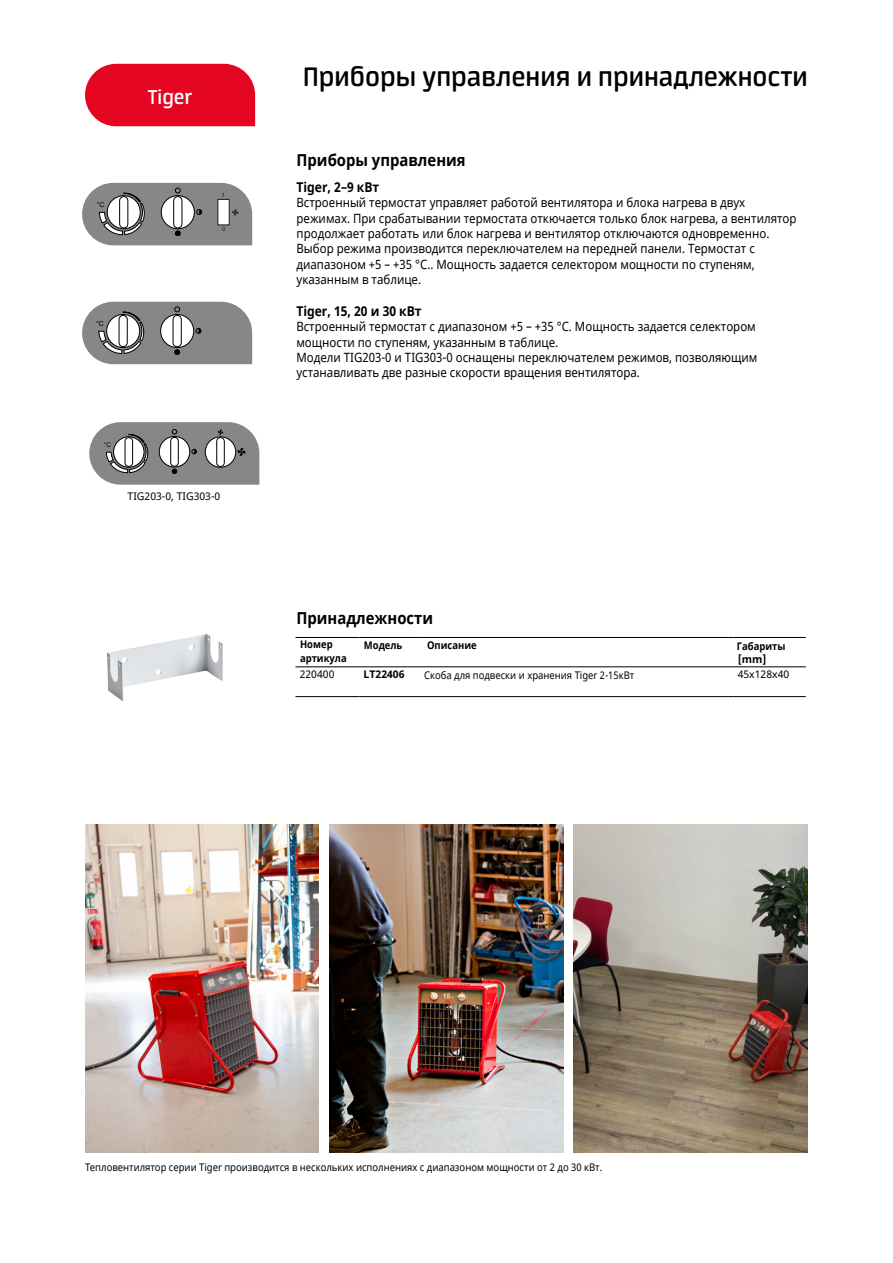
<style>
.page{position:relative;width:893px;height:1263px;background:#fff}
.page>*{position:absolute;margin:0;border:0;box-sizing:border-box;transform-origin:0 0}
.t1{font:600 30px "Neuron";color:#000}
.t2{font:600 22.5px "Neuron";color:#fff}
.t3{font:700 16.5px "Noto Sans";color:#000;scale:.9 1}
.t4{font:700 13.5px "Noto Sans";color:#000;scale:.9 1}
.t5{font:12.75px/15.3px "Noto Sans";color:#000;scale:.9 1}
.t6{font:10.5px "Noto Sans";color:#000;scale:.9 1}
.t7{font:700 10.5px "Noto Sans";color:#000;scale:.9 1}
.t8{font:10.5px "Noto Sans";color:#000}
.t9{font:700 10.5px "Noto Sans";color:#000}
.t10{font:6.9px "Arial";color:#000}
.t11{font:6.45px "Arial";color:#000}
.t12{font:6px "Arial";color:#1e1e1c}
</style>
<div class="page">
<img style="left:107px;top:634px;width:116px;height:67px">
<img style="left:329px;top:825px;width:234px;height:327px">
<img style="left:574px;top:825px;width:233px;height:327px">
<img style="left:85px;top:825px;width:234px;height:327px">
<div style="left:85px;top:64px;width:170px;height:62px;background:#e40520"></div>
<svg style="left:82px;top:183px;width:170px;height:62px"></svg>
<svg style="left:82px;top:302px;width:170px;height:62px"></svg>
<hr style="left:295px;top:696px;width:64px;height:1px;background:#000">
<hr style="left:359px;top:696px;width:64px;height:1px;background:#000">
<hr style="left:423px;top:696px;width:310px;height:1px;background:#000">
<hr style="left:733px;top:696px;width:73px;height:1px;background:#000">
<hr style="left:295px;top:637px;width:64px;height:1px;background:#000">
<hr style="left:359px;top:637px;width:64px;height:1px;background:#000">
<hr style="left:423px;top:637px;width:310px;height:1px;background:#000">
<hr style="left:733px;top:637px;width:73px;height:1px;background:#000">
<hr style="left:295px;top:666px;width:64px;height:1px;background:#000">
<hr style="left:359px;top:666px;width:64px;height:1px;background:#000">
<hr style="left:423px;top:666px;width:310px;height:1px;background:#000">
<hr style="left:733px;top:666px;width:73px;height:1px;background:#000">
<svg style="left:89px;top:422px;width:170px;height:63px"></svg>
<p class="t10" style="left:97px;top:200px;width:9px">°C</p>
<p class="t10" style="left:96px;top:319px;width:9px">°C</p>
<h2 class="t2" style="left:148px;top:85px;width:46px">Tiger</h2>
<p class="t12" style="left:222px;top:191px;width:5px">1</p>
<p class="t12" style="left:222px;top:225px;width:5px">0</p>
<p class="t11" style="left:104px;top:440px;width:9px">°C</p>
<p class="t8" style="left:128px;top:489px;width:94px">TIG203-0, TIG303-0</p>
<h1 class="t1" style="left:303px;top:60px;width:506px">Приборы управления и принадлежности</h1>
<p class="t3" style="left:296px;top:149px;width:189px">Приборы управления</p>
<p class="t4" style="left:296px;top:178px;width:94px">Tiger, 2–9 кВт</p>
<p class="t5" style="left:296px;top:196px;width:557px">Встроенный термостат управляет работой вентилятора и блока нагрева в двух режимах. При срабатывании термостата откючается только блок нагрева, а вентилятор продолжает работать или блок нагрева и вентилятор отключаются одновременно.<br>Выбор режима производится переключателем на передней панели. Термостат с диапазоном +5 – +35 °C.. Мощность задается селектором мощности по ступеням, указанным в таблице.</p>
<p class="t4" style="left:296px;top:302px;width:141px">Tiger, 15, 20 и 30 кВт</p>
<p class="t5" style="left:296px;top:320px;width:514px">Встроенный термостат с диапазоном +5 – +35 °C. Мощность задается селектором мощности по ступеням, указанным в таблице.<br>Модели TIG203-0 и TIG303-0 оснащены переключателем режимов, позволяющим устанавливать две разные скорости вращения вентилятора.</p>
<p class="t3" style="left:296px;top:606px;width:153px">Принадлежности</p>
<p class="t7" style="left:300px;top:637px;width:38px">Номер</p>
<p class="t7" style="left:364px;top:638px;width:44px">Модель</p>
<p class="t7" style="left:427px;top:638px;width:57px">Описание</p>
<p class="t7" style="left:300px;top:651px;width:53px">артикула</p>
<p class="t7" style="left:737px;top:638px;width:56px">Габариты</p>
<p class="t9" style="left:738px;top:651px;width:30px">[mm]</p>
<p class="t6" style="left:424px;top:668px;width:235px">Скоба для подвески и хранения Tiger 2-15кВт</p>
<p class="t8" style="left:300px;top:667px;width:36px">220400</p>
<p class="t9" style="left:364px;top:667px;width:42px">LT22406</p>
<p class="t8" style="left:738px;top:667px;width:53px">45x128x40</p>
<p class="t6" style="left:85px;top:1160px;width:576px">Тепловентилятор серии Tiger производится в нескольких исполнениях с диапазоном мощности от 2 до 30 кВт.</p>
</div>
